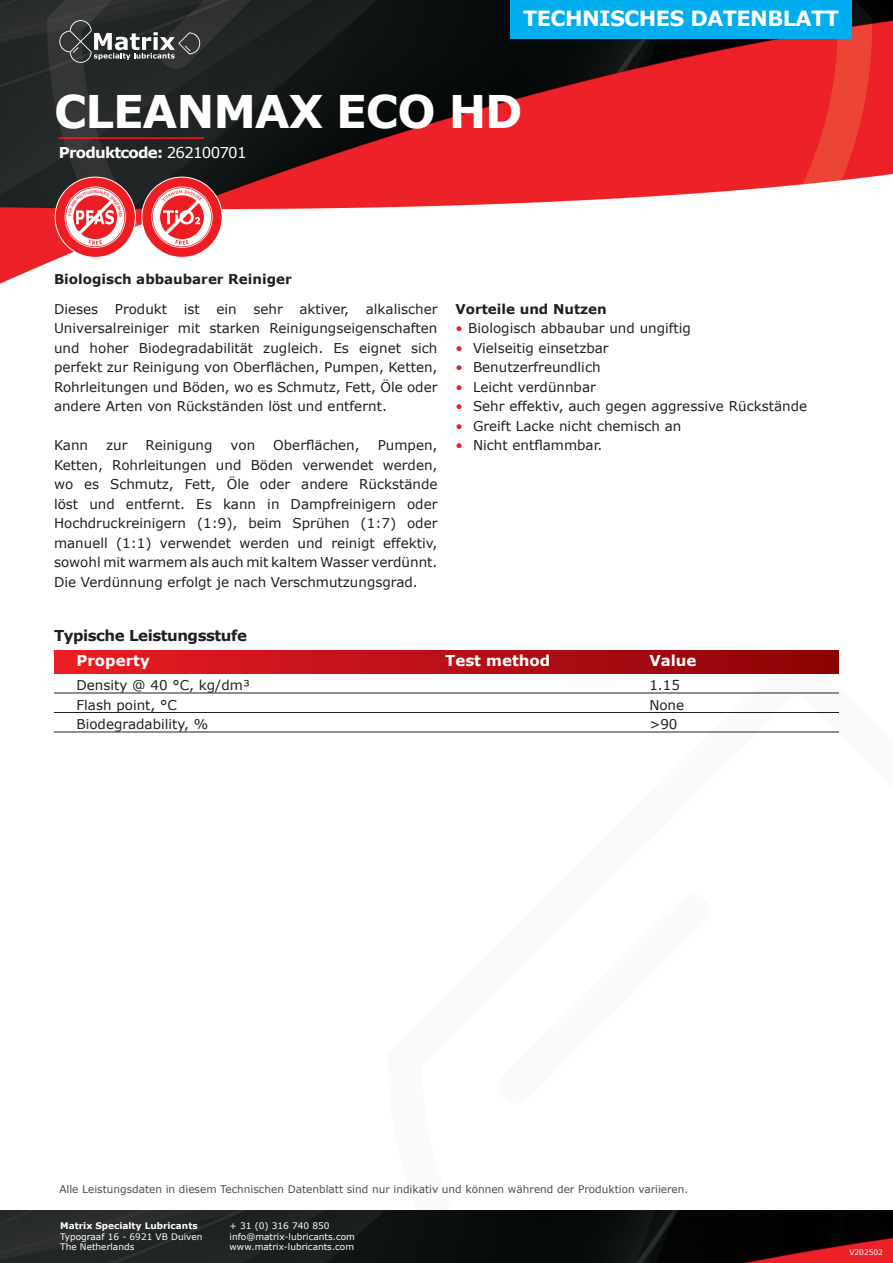
<style>
.page{position:relative;width:893px;height:1263px;background:#fff}
.page>*{position:absolute;margin:0;border:0;box-sizing:border-box;transform-origin:0 0}
.t1{font:700 45px "Verdana";letter-spacing:-.025em;color:#fff}
.t2{font:700 21px "Verdana";letter-spacing:-.03em;color:#fff}
.t3{font:700 15px "Verdana";color:#fff}
.t4{font:700 15px "Verdana";letter-spacing:-.03em;color:#231f20}
.t5{font:700 15px "Verdana";letter-spacing:-.05em;color:#fff}
.t6{font:13.5px/19.5px "Verdana";color:#231f20;text-align:justify}
.t7{font:700 13.5px "Verdana";color:#231f20}
.t8{font:10.5px "Verdana";color:#231f20}
.t9{font:9px/10.5px "Verdana";color:#fff}
.t10{font:700 9px "Verdana";color:#fff}
.t11{font:7.5px "Verdana";color:#fff}
.s1{font-weight:400}
.s2{color:#ee1d23}
</style>
<div class="page">
<img style="left:0;top:0;width:893px;height:651px">
<svg style="left:388px;top:646px;width:505px;height:565px"></svg>
<div style="left:510px;top:0;width:342px;height:38px;background:#00aeef"></div>
<svg style="left:59px;top:20px;width:141px;height:43px"></svg>
<img style="left:0;top:1211px;width:893px;height:52px">
<div style="left:54px;top:651px;width:785px;height:23px;background:linear-gradient(to right,#ec1d26,#8a0207)"></div>
<hr style="left:54px;top:693px;width:785px;height:1px;background:#231f20">
<hr style="left:54px;top:712px;width:785px;height:1px;background:#231f20">
<hr style="left:54px;top:732px;width:785px;height:1px;background:#231f20">
<hr style="left:59px;top:137px;width:145px;height:2px;background:#ee1d23">
<svg style="left:55px;top:177px;width:168px;height:81px"></svg>
<h2 class="t2" style="left:523px;top:5px;width:318px">TECHNISCHES DATENBLATT</h2>
<h1 class="t1" style="left:54px;top:83px;width:470px">CLEANMAX ECO HD</h1>
<p class="t5" style="left:59px;top:143px;width:189px">Produktcode: <span class="s1">262100701</span></p>
<p class="t7" style="left:54px;top:270px;width:239px">Biologisch abbaubarer Reiniger</p>
<p class="t6" style="left:54px;top:299px;width:385px">Dieses Produkt ist ein sehr aktiver, alkalischer Universalreiniger mit starken Reinigungseigenschaften und hoher Biodegradabilität zugleich. Es eignet sich perfekt zur Reinigung von Oberflächen, Pumpen, Ketten, Rohrleitungen und Böden, wo es Schmutz, Fett, Öle oder andere Arten von Rückständen löst und entfernt.</p>
<p class="t6" style="left:54px;top:436px;width:36px">Kann</p>
<p class="t6" style="left:106px;top:436px;width:23px">zur</p>
<p class="t6" style="left:146px;top:436px;width:68px">Reinigung</p>
<p class="t6" style="left:231px;top:436px;width:26px">von</p>
<p class="t6" style="left:273px;top:436px;width:88px">Oberflächen,</p>
<p class="t6" style="left:54px;top:436px;width:385px;text-indent:324px">Pumpen, Ketten, Rohrleitungen und Böden verwendet werden, wo es Schmutz, Fett, Öle oder andere Rückstände löst und entfernt. Es kann in Dampfreinigern oder Hochdruckreinigern (1:9), beim Sprühen (1:7) oder manuell (1:1) verwendet werden und reinigt effektiv, sowohl mit warmem als auch mit kaltem Wasser verdünnt.<br>Die Verdünnung erfolgt je nach Verschmutzungsgrad.</p>
<p class="t7" style="left:455px;top:300px;width:153px">Vorteile und Nutzen</p>
<p class="t6" style="left:455px;top:319px;width:237px"><span class="s2">•</span> Biologisch abbaubar und ungiftig</p>
<p class="t6" style="left:455px;top:338px;width:155px"><span class="s2">•</span> Vielseitig einsetzbar</p>
<p class="t6" style="left:455px;top:358px;width:147px"><span class="s2">•</span> Benutzerfreundlich</p>
<p class="t6" style="left:455px;top:377px;width:142px"><span class="s2">•</span> Leicht verdünnbar</p>
<p class="t6" style="left:455px;top:397px;width:353px"><span class="s2">•</span> Sehr effektiv, auch gegen aggressive Rückstände</p>
<p class="t6" style="left:455px;top:416px;width:227px"><span class="s2">•</span> Greift Lacke nicht chemisch an</p>
<p class="t6" style="left:455px;top:436px;width:148px"><span class="s2">•</span> Nicht entflammbar.</p>
<p class="t4" style="left:54px;top:626px;width:195px">Typische Leistungsstufe</p>
<p class="t3" style="left:76px;top:651px;width:75px">Property</p>
<p class="t3" style="left:445px;top:651px;width:107px">Test method</p>
<p class="t3" style="left:649px;top:651px;width:49px">Value</p>
<p class="t6" style="left:76px;top:676px;width:175px">Density @ 40 °C, kg/dm³</p>
<p class="t6" style="left:649px;top:676px;width:32px">1.15</p>
<p class="t6" style="left:76px;top:695px;width:102px">Flash point, °C</p>
<p class="t6" style="left:649px;top:695px;width:36px">None</p>
<p class="t6" style="left:76px;top:715px;width:133px">Biodegradability, %</p>
<p class="t6" style="left:649px;top:715px;width:30px">&gt;90</p>
<p class="t8" style="left:59px;top:1183px;width:630px">Alle Leistungsdaten in diesem Technischen Datenblatt sind nur indikativ und können während der Produktion variieren.</p>
<p class="t10" style="left:60px;top:1220px;width:139px">Matrix Specialty Lubricants</p>
<p class="t9" style="left:60px;top:1231px;width:144px">Typograaf 16 - 6921 VB Duiven<br>The Netherlands</p>
<p class="t9" style="left:230px;top:1221px;width:127px">+ 31 (0) 316 740 850 info@matrix-lubricants.com www.matrix-lubricants.com</p>
<p class="t11" style="left:849px;top:1247px;width:35px">V202502</p>
</div>
